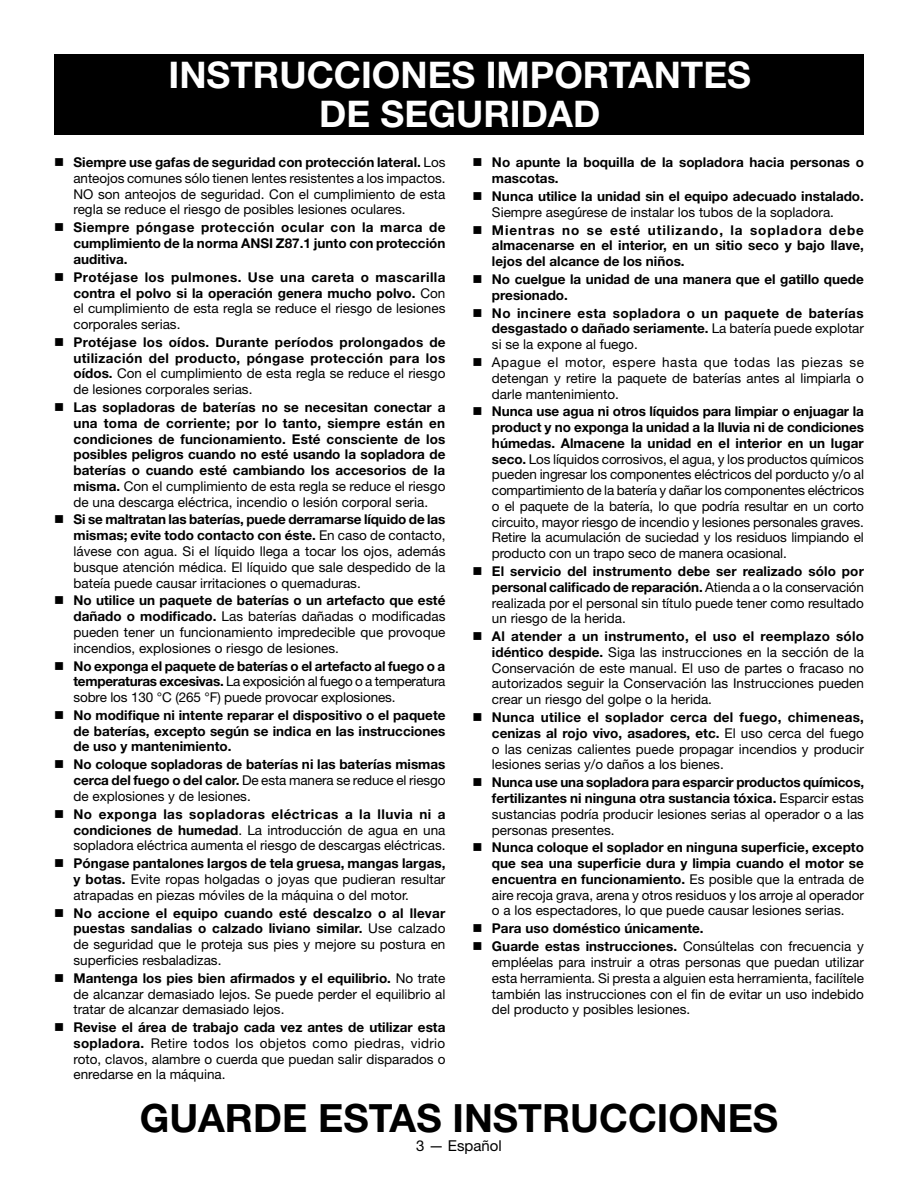
<style>
.page{position:relative;width:918px;height:1188px;background:#fff}
.page>*{position:absolute;margin:0;border:0;box-sizing:border-box;transform-origin:0 0}
.Blower_HEADING{font:700 39px "Helvetica Neue LT Std";color:#000}
.Blower_HEADING-2{font:700 36.75px/39px "Helvetica Neue LT Std";color:#fff;text-align:center}
.t1{font:15px "Helvetica Neue LT Std";color:#000}
.t2{font:13.5px/15.8px "Helvetica Neue LT Std";color:#000;text-align:justify}
.t3{font:700 13.5px/15.8px "Helvetica Neue LT Std";color:#000;text-align:justify}
.s1{font-weight:700}
.s2{font-weight:400}
</style>
<div class="page">
<div style="left:54px;top:54px;width:810px;height:81px;background:#000"></div>
<p class="Blower_HEADING-2" style="left:169px;top:54px;width:584px">INSTRUCCIONES IMPORTANTES<br>DE SEGURIDAD</p>
<p class="t2" style="left:73px;top:154px;width:374px"><span class="s1">Siempre use gafas de seguridad con protección lateral.</span> Los anteojos comunes sólo tienen lentes resistentes a los impactos.<br>NO son anteojos de seguridad. Con el cumplimiento de esta regla se reduce el riesgo de posibles lesiones oculares.</p>
<p class="t3" style="left:73px;top:219px;width:374px">Siempre póngase protección ocular con la marca de cumplimiento de la norma ANSI Z87.1 junto con protección auditiva.</p>
<p class="t3" style="left:73px;top:269px;width:374px">Protéjase los pulmones. Use una careta o mascarilla contra el polvo si la operación genera mucho polvo. <span class="s2">Con el cumplimiento de esta regla se reduce el riesgo de lesiones corporales serias.</span></p>
<p class="t3" style="left:73px;top:334px;width:374px">Protéjase los oídos. Durante períodos prolongados de utilización del producto, póngase protección para los oídos. <span class="s2">Con el cumplimiento de esta regla se reduce el riesgo de lesiones corporales serias.</span></p>
<p class="t3" style="left:73px;top:399px;width:374px">Las sopladoras de baterías no se necesitan conectar a una toma de corriente; por lo tanto, siempre están en condiciones de funcionamiento. Esté consciente de los posibles peligros cuando no esté usando la sopladora de baterías o cuando esté cambiando los accesorios de la misma. <span class="s2">Con el cumplimiento de esta regla se reduce el riesgo de una descarga eléctrica, incendio o lesión corporal seria.</span></p>
<p class="t2" style="left:73px;top:511px;width:374px"><span class="s1">Si se maltratan las baterías, puede derramarse líquido de las mismas; evite todo contacto con éste.</span> En caso de contacto, lávese con agua. Si el líquido llega a tocar los ojos, además busque atención médica. El líquido que sale despedido de la bateía puede causar irritaciones o quemaduras.</p>
<p class="t2" style="left:73px;top:592px;width:374px"><span class="s1">No utilice un paquete de baterías o un artefacto que esté dañado o modificado.</span> Las baterías dañadas o modificadas pueden tener un funcionamiento impredecible que provoque incendios, explosiones o riesgo de lesiones.</p>
<p class="t2" style="left:73px;top:658px;width:373px"><span class="s1">No exponga el paquete de baterías o el artefacto al fuego o a temperaturas excesivas.</span> La exposición al fuego o a temperatura sobre los 130 °C (265 °F) puede provocar explosiones.</p>
<p class="t3" style="left:73px;top:707px;width:374px">No modifique ni intente reparar el dispositivo o el paquete de baterías, excepto según se indica en las instrucciones de uso y mantenimiento.</p>
<p class="t3" style="left:73px;top:756px;width:374px">No coloque sopladoras de baterías ni las baterías mismas cerca del fuego o del calor. <span class="s2">De esta manera se reduce el riesgo de explosiones y de lesiones.</span></p>
<p class="t2" style="left:73px;top:806px;width:374px"><span class="s1">No exponga las sopladoras eléctricas a la lluvia ni a condiciones de humedad</span>. La introducción de agua en una sopladora eléctrica aumenta el riesgo de descargas eléctricas.</p>
<p class="t2" style="left:73px;top:855px;width:374px"><span class="s1">Póngase pantalones largos de tela gruesa, mangas largas, y botas.</span> Evite ropas holgadas o joyas que pudieran resultar atrapadas en piezas móviles de la máquina o del motor.</p>
<p class="t3" style="left:73px;top:905px;width:373px">No accione el equipo cuando esté descalzo o al llevar puestas sandalias o calzado liviano similar. <span class="s2">Use calzado de seguridad que le proteja sus pies y mejore su postura en superficies resbaladizas.</span></p>
<p class="t2" style="left:73px;top:970px;width:374px"><span class="s1">Mantenga los pies bien afirmados y el equilibrio.</span> No trate de alcanzar demasiado lejos. Se puede perder el equilibrio al tratar de alcanzar demasiado lejos.</p>
<p class="t2" style="left:73px;top:1019px;width:374px"><span class="s1">Revise el área de trabajo cada vez antes de utilizar esta sopladora.</span> Retire todos los objetos como piedras, vidrio roto, clavos, alambre o cuerda que puedan salir disparados o enredarse en la máquina.</p>
<p class="t3" style="left:492px;top:154px;width:374px">No apunte la boquilla de la sopladora hacia personas o mascotas.</p>
<p class="t3" style="left:492px;top:188px;width:374px">Nunca utilice la unidad sin el equipo adecuado instalado.<br><span class="s2">Siempre asegúrese de instalar los tubos de la sopladora.</span></p>
<p class="t3" style="left:492px;top:222px;width:374px">Mientras no se esté utilizando, la sopladora debe almacenarse en el interior, en un sitio seco y bajo llave, lejos del alcance de los niños.</p>
<p class="t3" style="left:492px;top:271px;width:374px">No cuelgue la unidad de una manera que el gatillo quede presionado.</p>
<p class="t3" style="left:492px;top:305px;width:374px">No incinere esta sopladora o un paquete de baterías desgastado o dañado seriamente. <span class="s2">La batería puede explotar si se la expone al fuego.</span></p>
<p class="t2" style="left:492px;top:354px;width:374px">Apague el motor, espere hasta que todas las piezas se detengan y retire la paquete de baterías antes al limpiarla o darle mantenimiento.</p>
<p class="t2" style="left:492px;top:403px;width:374px"><span class="s1">Nunca use agua ni otros líquidos para limpiar o enjuagar la product y no exponga la unidad a la lluvia ni de condiciones húmedas. Almacene la unidad en el interior en un lugar seco.</span> Los líquidos corrosivos, el agua, y los productos químicos pueden ingresar los componentes eléctricos del porducto y/o al compartimiento de la batería y dañar los componentes eléctricos o el paquete de la batería, lo que podría resultar en un corto circuito, mayor riesgo de incendio y lesiones personales graves.<br>Retire la acumulación de suciedad y los residuos limpiando el producto con un trapo seco de manera ocasional.</p>
<p class="t2" style="left:492px;top:563px;width:374px"><span class="s1">El servicio del instrumento debe ser realizado sólo por personal calificado de reparación.</span> Atienda a o la conservación realizada por el personal sin título puede tener como resultado un riesgo de la herida.</p>
<p class="t2" style="left:492px;top:628px;width:374px"><span class="s1">Al atender a un instrumento, el uso el reemplazo sólo idéntico despide.</span> Siga las instrucciones en la sección de la Conservación de este manual. El uso de partes o fracaso no autorizados seguir la Conservación las Instrucciones pueden crear un riesgo del golpe o la herida.</p>
<p class="t2" style="left:492px;top:709px;width:374px"><span class="s1">Nunca utilice el soplador cerca del fuego, chimeneas, cenizas al rojo vivo, asadores, etc.</span> El uso cerca del fuego o las cenizas calientes puede propagar incendios y producir lesiones serias y/o daños a los bienes.</p>
<p class="t3" style="left:492px;top:774px;width:374px">Nunca use una sopladora para esparcir productos químicos, fertilizantes ni ninguna otra sustancia tóxica. <span class="s2">Esparcir estas sustancias podría producir lesiones serias al operador o a las personas presentes.</span></p>
<p class="t2" style="left:492px;top:839px;width:374px"><span class="s1">Nunca coloque el soplador en ninguna superficie, excepto que sea una superficie dura y limpia cuando el motor se encuentra en funcionamiento.</span> Es posible que la entrada de aire recoja grava, arena y otros residuos y los arroje al operador o a los espectadores, lo que puede causar lesiones serias.</p>
<p class="t3" style="left:492px;top:920px;width:213px">Para uso doméstico únicamente.</p>
<p class="t2" style="left:492px;top:938px;width:374px"><span class="s1">Guarde estas instrucciones.</span> Consúltelas con frecuencia y empléelas para instruir a otras personas que puedan utilizar esta herramienta. Si presta a alguien esta herramienta, facilítele también las instrucciones con el fin de evitar un uso indebido del producto y posibles lesiones.</p>
<p class="Blower_HEADING" style="left:140px;top:1094px;width:640px">GUARDE ESTAS INSTRUCCIONES</p>
<p class="t1" style="left:416px;top:1136px;width:87px">3 — Español</p>
</div>
